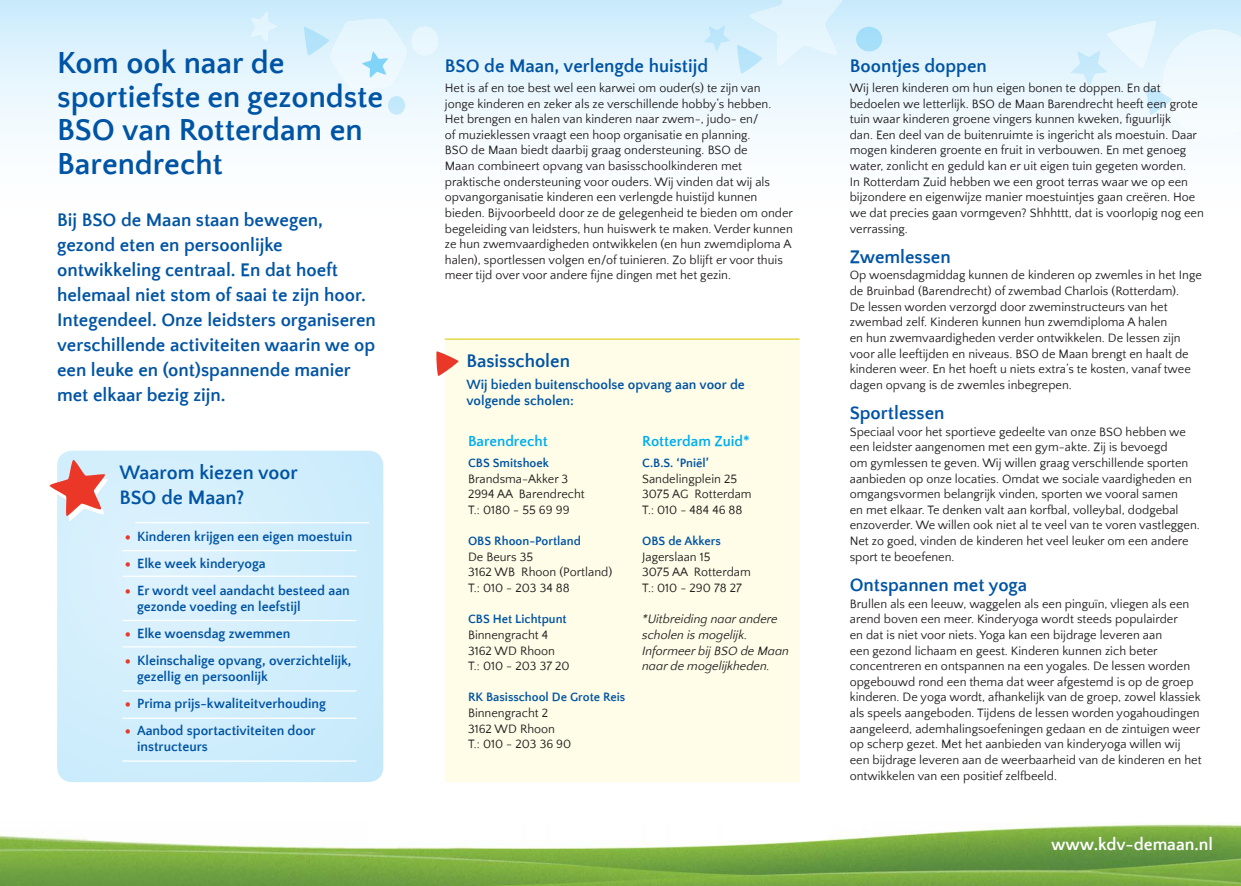
<style>
.page{position:relative;width:1241px;height:886px;background:#fff}
.page>*{position:absolute;margin:0;border:0;box-sizing:border-box;transform-origin:0 0}
.t1{font:700 31.25px/33.8px "Quattrocento Sans";color:#0054a4}
.t2{font:700 20px/24.4px "Quattrocento Sans";color:#0054a4}
.t3{font:700 18.75px/25px "Quattrocento Sans";color:#0054a4}
.t4{font:700 17.5px "Quattrocento Sans";color:#fff}
.t5{font:700 15px "Quattrocento Sans";color:#00aeef}
.t6{font:700 13.75px/16.2px "Quattrocento Sans";color:#0054a4}
.t7{font:12.5px/15.6px "Quattrocento Sans";color:#231f20}
.t8{font:700 12.5px "Quattrocento Sans";color:#0054a4}
.t9{font:italic 12.5px/15.6px "Quattrocento Sans";color:#231f20}
.s1{font-weight:400;font-size:31.25px;color:#ea3727}
</style>
<div class="page">
<img style="left:0;top:824px;width:1240px;height:62px">
<svg style="left:0;top:0;width:1240px;height:135px"></svg>
<svg style="left:386px;top:96px;width:20px;height:19px"></svg>
<svg style="left:854px;top:27px;width:29px;height:25px"></svg>
<svg style="left:736px;top:0;width:108px;height:74px;background:#dcf1fc"></svg>
<svg style="left:251px;top:12px;width:25px;height:29px"></svg>
<svg style="left:303px;top:19px;width:137px;height:70px;background:#dff3fc"></svg>
<svg style="left:703px;top:25px;width:27px;height:27px"></svg>
<svg style="left:1070px;top:21px;width:170px;height:114px"></svg>
<div style="left:57px;top:451px;width:326px;height:331px;background:#d2eefc;border-radius:15px"></div>
<svg style="left:49px;top:460px;width:59px;height:61px"></svg>
<hr style="left:135px;top:522px;width:234px;height:1px;background:#fff">
<hr style="left:122px;top:550px;width:234px;height:1px;background:#fff">
<hr style="left:122px;top:576px;width:234px;height:1px;background:#fff">
<hr style="left:122px;top:620px;width:234px;height:1px;background:#fff">
<hr style="left:122px;top:646px;width:234px;height:1px;background:#fff">
<div style="left:445px;top:339px;width:354px;height:443px;background:#fffde8"></div>
<svg style="left:436px;top:351px;width:23px;height:25px"></svg>
<hr style="left:445px;top:339px;width:354px;height:1px;background:#d7c800">
<hr style="left:122px;top:690px;width:234px;height:1px;background:#fff">
<hr style="left:122px;top:718px;width:234px;height:1px;background:#fff">
<hr style="left:122px;top:760px;width:234px;height:2px;background:#fff">
<h1 class="t1" style="left:57px;top:47px;width:328px">Kom ook naar de sportiefste en gezondste<br>BSO van Rotterdam en<br>Barendrecht</h1>
<p class="t3" style="left:57px;top:208px;width:320px">Bij BSO de Maan staan bewegen, gezond eten en persoonlijke ontwikkeling centraal. En dat hoeft helemaal niet stom of saai te zijn hoor.<br>Integendeel. Onze leidsters organiseren verschillende activiteiten waarin we op een leuke en (ont)spannende manier met elkaar bezig zijn.</p>
<h2 class="t2" style="left:119px;top:461px;width:180px">Waarom kiezen voor<br>BSO de Maan?</h2>
<p class="t6" style="left:123px;top:529px;width:231px"><span class="s1">•</span> Kinderen krijgen een eigen moestuin</p>
<p class="t6" style="left:123px;top:556px;width:144px"><span class="s1">•</span> Elke week kinderyoga</p>
<p class="t6" style="left:137px;top:583px;width:214px;text-indent:-14px"><span class="s1">•</span> Er wordt veel aandacht besteed aan gezonde voeding en leefstijl</p>
<p class="t6" style="left:123px;top:626px;width:169px"><span class="s1">•</span> Elke woensdag zwemmen</p>
<p class="t6" style="left:137px;top:653px;width:216px;text-indent:-14px"><span class="s1">•</span> Kleinschalige opvang, overzichtelijk, gezellig en persoonlijk</p>
<p class="t6" style="left:123px;top:696px;width:204px"><span class="s1">•</span> Prima prijs-kwaliteitverhouding</p>
<p class="t6" style="left:137px;top:723px;width:180px;text-indent:-14px"><span class="s1">•</span> Aanbod sportactiviteiten door instructeurs</p>
<h3 class="t3" style="left:445px;top:54px;width:265px">BSO de Maan, verlengde huistijd</h3>
<p class="t7" style="left:445px;top:80px;width:349px">Het is af en toe best wel een karwei om ouder(s) te zijn van jonge kinderen en zeker als ze verschillende hobby’s hebben.<br>Het brengen en halen van kinderen naar zwem-, judo- en/<br>of muzieklessen vraagt een hoop organisatie en planning.<br>BSO de Maan biedt daarbij graag ondersteuning. BSO de<br>Maan combineert opvang van basisschoolkinderen met praktische ondersteuning voor ouders. Wij vinden dat wij als opvangorganisatie kinderen een verlengde huistijd kunnen bieden. Bijvoorbeeld door ze de gelegenheid te bieden om onder begeleiding van leidsters, hun huiswerk te maken. Verder kunnen ze hun zwemvaardigheden ontwikkelen (en hun zwemdiploma A halen), sportlessen volgen en/of tuinieren. Zo blijft er voor thuis meer tijd over voor andere fijne dingen met het gezin.</p>
<h3 class="t3" style="left:466px;top:349px;width:105px">Basisscholen</h3>
<p class="t6" style="left:466px;top:376px;width:280px">Wij bieden buitenschoolse opvang aan voor de volgende scholen:</p>
<p class="t5" style="left:468px;top:433px;width:81px">Barendrecht</p>
<p class="t8" style="left:468px;top:456px;width:82px">CBS Smitshoek</p>
<p class="t7" style="left:468px;top:471px;width:118px">Brandsma-Akker 3<br>2994 AA Barendrecht<br>T.: 0180 - 55 69 99</p>
<p class="t8" style="left:468px;top:534px;width:114px">OBS Rhoon-Portland</p>
<p class="t7" style="left:468px;top:549px;width:146px">De Beurs 35<br>3162 WB Rhoon (Portland)<br>T.: 010 - 203 34 88</p>
<p class="t8" style="left:468px;top:613px;width:100px">CBS Het Lichtpunt</p>
<p class="t7" style="left:468px;top:627px;width:103px">Binnengracht 4<br>3162 WD Rhoon<br>T.: 010 - 203 37 20</p>
<p class="t8" style="left:468px;top:691px;width:159px">RK Basisschool De Grote Reis</p>
<p class="t7" style="left:468px;top:705px;width:105px">Binnengracht 2<br>3162 WD Rhoon<br>T.: 010 - 203 36 90</p>
<p class="t5" style="left:642px;top:433px;width:109px">Rotterdam Zuid*</p>
<p class="t8" style="left:642px;top:456px;width:68px">C.B.S. ‘Pniël’</p>
<p class="t7" style="left:642px;top:471px;width:111px">Sandelingplein 25<br>3075 AG Rotterdam<br>T.: 010 - 484 46 88</p>
<p class="t8" style="left:642px;top:534px;width:80px">OBS de Akkers</p>
<p class="t7" style="left:642px;top:549px;width:110px">Jagerslaan 15<br>3075 AA Rotterdam<br>T.: 010 - 290 78 27</p>
<p class="t9" style="left:642px;top:612px;width:148px">*Uitbreiding naar andere scholen is mogelijk.<br>Informeer bij BSO de Maan naar de mogelijkheden.</p>
<h3 class="t3" style="left:849px;top:54px;width:138px">Boontjes doppen</h3>
<p class="t7" style="left:849px;top:80px;width:355px">Wij leren kinderen om hun eigen bonen te doppen. En dat bedoelen we letterlijk. BSO de Maan Barendrecht heeft een grote tuin waar kinderen groene vingers kunnen kweken, figuurlijk<br>dan. Een deel van de buitenruimte is ingericht als moestuin. Daar mogen kinderen groente en fruit in verbouwen. En met genoeg water, zonlicht en geduld kan er uit eigen tuin gegeten worden.<br>In Rotterdam Zuid hebben we een groot terras waar we op een bijzondere en eigenwijze manier moestuintjes gaan creëren. Hoe we dat precies gaan vormgeven? Shhhttt, dat is voorlopig nog een verrassing.</p>
<h3 class="t3" style="left:849px;top:245px;width:102px">Zwemlessen</h3>
<p class="t7" style="left:849px;top:268px;width:353px">Op woensdagmiddag kunnen de kinderen op zwemles in het Inge de Bruinbad (Barendrecht) of zwembad Charlois (Rotterdam).<br>De lessen worden verzorgd door zweminstructeurs van het zwembad zelf. Kinderen kunnen hun zwemdiploma A halen<br>en hun zwemvaardigheden verder ontwikkelen. De lessen zijn voor alle leeftijden en niveaus. BSO de Maan brengt en haalt de kinderen weer. En het hoeft u niets extra’s te kosten, vanaf twee dagen opvang is de zwemles inbegrepen.</p>
<h3 class="t3" style="left:849px;top:401px;width:96px">Sportlessen</h3>
<p class="t7" style="left:849px;top:424px;width:351px">Speciaal voor het sportieve gedeelte van onze BSO hebben we een leidster aangenomen met een gym-akte. Zij is bevoegd<br>om gymlessen te geven. Wij willen graag verschillende sporten aanbieden op onze locaties. Omdat we sociale vaardigheden en omgangsvormen belangrijk vinden, sporten we vooral samen<br>en met elkaar. Te denken valt aan korfbal, volleybal, dodgebal enzoverder. We willen ook niet al te veel van te voren vastleggen.<br>Net zo goed, vinden de kinderen het veel leuker om een andere sport te beoefenen.</p>
<h3 class="t3" style="left:849px;top:573px;width:179px">Ontspannen met yoga</h3>
<p class="t7" style="left:849px;top:596px;width:353px">Brullen als een leeuw, waggelen als een pinguïn, vliegen als een arend boven een meer. Kinderyoga wordt steeds populairder<br>en dat is niet voor niets. Yoga kan een bijdrage leveren aan<br>een gezond lichaam en geest. Kinderen kunnen zich beter concentreren en ontspannen na een yogales. De lessen worden opgebouwd rond een thema dat weer afgestemd is op de groep kinderen. De yoga wordt, afhankelijk van de groep, zowel klassiek als speels aangeboden. Tijdens de lessen worden yogahoudingen aangeleerd, ademhalingsoefeningen gedaan en de zintuigen weer op scherp gezet. Met het aanbieden van kinderyoga willen wij een bijdrage leveren aan de weerbaarheid van de kinderen en het ontwikkelen van een positief zelfbeeld.</p>
<h3 class="t4" style="left:1050px;top:835px;width:163px">www.kdv-demaan.nl</h3>
</div>
